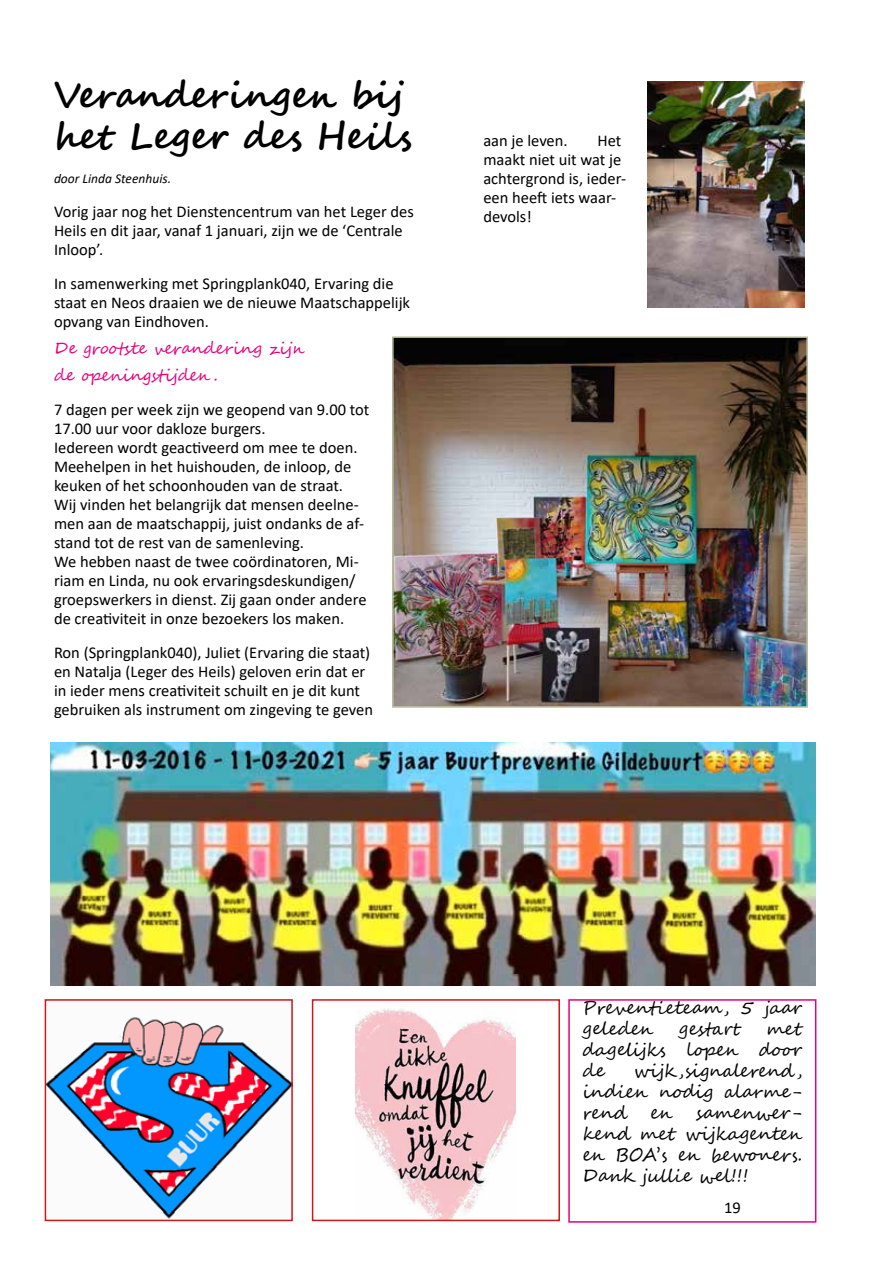
<style>
.page{position:relative;width:893px;height:1263px;background:#fff}
.page>*{position:absolute;margin:0;border:0;box-sizing:border-box;transform-origin:0 0}
.t1{font:700 36px/41.4px "Segoe Script";color:#000}
.t2{font:18px/21px "Segoe Script";color:#000;text-align:justify}
.t3{font:16.5px/18.9px "Calibri";color:#000}
.t4{font:16.5px/27px "Segoe Script";color:#e6007d}
.t5{font:italic 13.5px "Calibri";color:#000}
</style>
<div class="page">
<div style="left:568px;top:999px;width:248px;height:224px;border:2px solid #e6007d"></div>
<img style="left:48px;top:1017px;width:242px;height:201px">
<div style="left:45px;top:999px;width:248px;height:222px;border:2px solid #cd171a"></div>
<img style="left:356px;top:1009px;width:160px;height:209px">
<div style="left:312px;top:999px;width:248px;height:222px;border:2px solid #cd171a"></div>
<img style="left:50px;top:742px;width:765px;height:244px">
<img style="left:395px;top:339px;width:410px;height:366px">
<div style="left:392px;top:336px;width:416px;height:372px;border:2px solid #bcc3a2"></div>
<img style="left:647px;top:81px;width:158px;height:227px">
<h1 class="t1" style="left:54px;top:75px;width:359px">Veranderingen bij het Leger des Heils</h1>
<p class="t5" style="left:54px;top:169px;width:119px">door Linda Steenhuis.</p>
<p class="t3" style="left:54px;top:202px;width:361px">Vorig jaar nog het Dienstencentrum van het Leger des<br>Heils en dit jaar, vanaf 1 januari, zijn we de ‘Centrale<br>Inloop’.</p>
<p class="t3" style="left:54px;top:274px;width:358px">In samenwerking met Springplank040, Ervaring die staat en Neos draaien we de nieuwe Maatschappelijk opvang van Eindhoven.</p>
<p class="t4" style="left:54px;top:335px;width:252px">De grootste verandering zijn de openingstijden .</p>
<p class="t3" style="left:54px;top:400px;width:317px">7 dagen per week zijn we geopend van 9.00 tot 17.00 uur voor dakloze burgers.<br>Iedereen wordt geactiveerd om mee te doen.<br>Meehelpen in het huishouden, de inloop, de keuken of het schoonhouden van de straat.<br>Wij vinden het belangrijk dat mensen deelne&shy;men aan de maatschappij, juist ondanks de af&shy;stand tot de rest van de samenleving.<br>We hebben naast de twee coördinatoren, Mi&shy;riam en Linda, nu ook ervaringsdeskundigen/ groepswerkers in dienst. Zij gaan onder andere de creativiteit in onze bezoekers los maken.</p>
<p class="t3" style="left:54px;top:642px;width:320px">Ron (Springplank040), Juliet (Ervaring die staat) en Natalja (Leger des Heils) geloven erin dat er in ieder mens creativiteit schuilt en je dit kunt gebruiken als instrument om zingeving te geven</p>
<p class="t3" style="left:483px;top:130px;width:86px">aan je leven.</p>
<p class="t3" style="left:483px;top:130px;width:144px;text-indent:114px">Het maakt niet uit wat je achtergrond is, ieder&shy;een heeft iets waar&shy;devols!</p>
<p class="t2" style="left:583px;top:997px;width:221px">Preventieteam, 5 jaar geleden</p>
<p class="t2" style="left:679px;top:1018px;width:64px">gestart</p>
<p class="t2" style="left:583px;top:1018px;width:221px;text-indent:184px">met dagelijks lopen door de</p>
<p class="t2" style="left:583px;top:1060px;width:221px;text-indent:51px">wijk,signalerend , indien nodig alarme&shy;rend</p>
<p class="t2" style="left:583px;top:1103px;width:221px;text-indent:113px">samenwer&shy;kend met wijkagenten en BOA’s en bewoners.<br>Dank jullie wel!!!</p>
<p class="t2" style="left:650px;top:1103px;width:24px">en</p>
<p class="t3" style="left:724px;top:1197px;width:18px">19</p>
</div>
